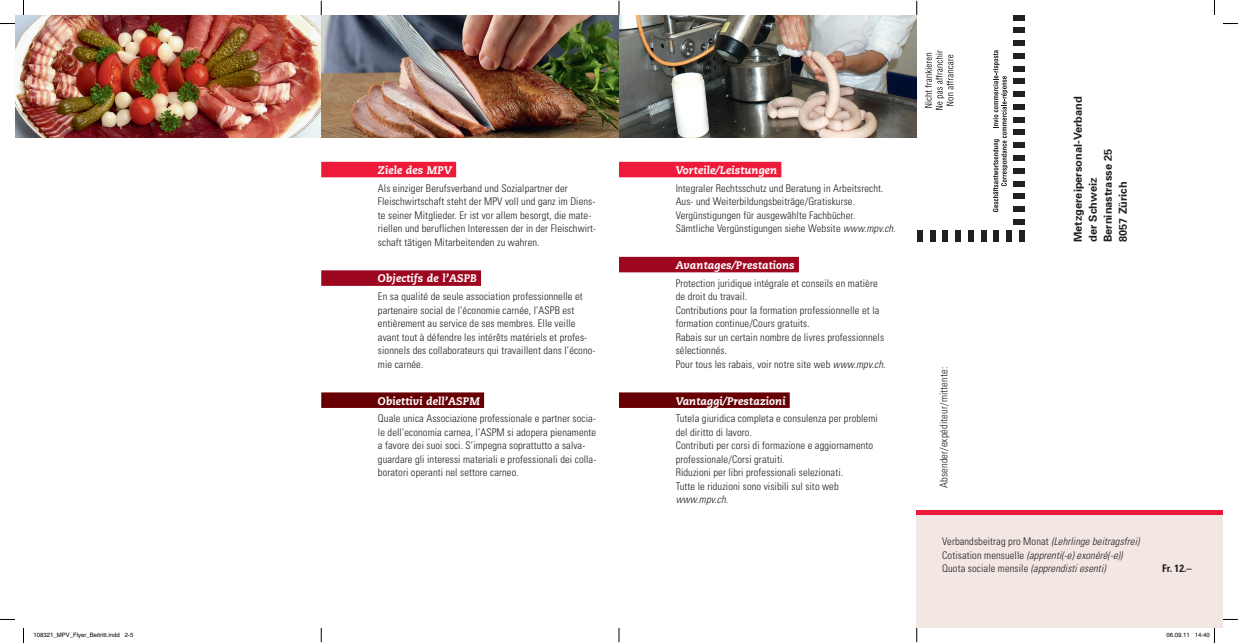
<style>
.page{position:relative;width:1238px;height:643px;background:#fff}
.page>*{position:absolute;margin:0;border:0;box-sizing:border-box;transform-origin:0 0}
.t1{font:italic 800 11px "Caecilia";letter-spacing:.01em;color:#fff}
.t2{font:700 11px/15px "Univers";color:#231f20}
.t3{font:300 condensed 10.5px/13.5px "Univers";letter-spacing:.01em;color:#231f20}
.t4{font:italic 300 condensed 10.5px/13.5px "Univers";letter-spacing:.01em;color:#231f20}
.t5{font:700 condensed 10.5px "Univers";color:#231f20}
.t6{font:6px "Helvetica";color:#000}
.s1{font-style:italic}
.s2{font-style:normal}
</style>
<div class="page">
<div style="left:916px;top:510px;width:307px;height:5px;background:#ed1a3a"></div>
<div style="left:916px;top:515px;width:307px;height:112px;background:#f3e7e4"></div>
<div style="left:321px;top:162px;width:135px;height:15px;background:#ed1a3a"></div>
<div style="left:321px;top:270px;width:160px;height:16px;background:#9d061f"></div>
<div style="left:321px;top:392px;width:163px;height:15px;background:#660005"></div>
<div style="left:619px;top:162px;width:162px;height:15px;background:#ed1a3a"></div>
<div style="left:619px;top:257px;width:180px;height:15px;background:#9d061f"></div>
<div style="left:619px;top:392px;width:170px;height:15px;background:#660005"></div>
<div style="left:1013px;top:219px;width:11px;height:5px;background:#231f20"></div>
<div style="left:1013px;top:206px;width:11px;height:6px;background:#231f20"></div>
<div style="left:1013px;top:193px;width:11px;height:6px;background:#231f20"></div>
<div style="left:1013px;top:181px;width:11px;height:5px;background:#231f20"></div>
<div style="left:1013px;top:168px;width:11px;height:5px;background:#231f20"></div>
<div style="left:1013px;top:155px;width:11px;height:6px;background:#231f20"></div>
<div style="left:1013px;top:142px;width:11px;height:6px;background:#231f20"></div>
<div style="left:1013px;top:129px;width:11px;height:6px;background:#231f20"></div>
<div style="left:1013px;top:117px;width:11px;height:5px;background:#231f20"></div>
<div style="left:1013px;top:104px;width:11px;height:6px;background:#231f20"></div>
<div style="left:1013px;top:91px;width:11px;height:6px;background:#231f20"></div>
<div style="left:1013px;top:78px;width:11px;height:6px;background:#231f20"></div>
<div style="left:1013px;top:66px;width:11px;height:5px;background:#231f20"></div>
<div style="left:1013px;top:53px;width:11px;height:6px;background:#231f20"></div>
<div style="left:1013px;top:40px;width:11px;height:6px;background:#231f20"></div>
<div style="left:1013px;top:27px;width:11px;height:6px;background:#231f20"></div>
<div style="left:1013px;top:15px;width:11px;height:5px;background:#231f20"></div>
<svg style="left:925px;top:50px;width:28px;height:60px"></svg>
<svg style="left:993px;top:50px;width:15px;height:162px"></svg>
<div style="left:917px;top:230px;width:5px;height:11px;background:#231f20"></div>
<div style="left:929px;top:230px;width:6px;height:11px;background:#231f20"></div>
<div style="left:942px;top:230px;width:6px;height:11px;background:#231f20"></div>
<div style="left:955px;top:230px;width:6px;height:11px;background:#231f20"></div>
<div style="left:968px;top:230px;width:5px;height:11px;background:#231f20"></div>
<div style="left:980px;top:230px;width:6px;height:11px;background:#231f20"></div>
<div style="left:993px;top:230px;width:6px;height:11px;background:#231f20"></div>
<div style="left:1006px;top:230px;width:6px;height:11px;background:#231f20"></div>
<div style="left:1019px;top:230px;width:5px;height:11px;background:#231f20"></div>
<img style="left:321px;top:15px;width:595px;height:122px">
<img style="left:15px;top:15px;width:306px;height:122px">
<svg style="left:321px;top:1px;width:1px;height:14px"></svg>
<svg style="left:321px;top:628px;width:1px;height:13px"></svg>
<svg style="left:619px;top:1px;width:1px;height:14px"></svg>
<svg style="left:619px;top:628px;width:1px;height:13px"></svg>
<svg style="left:916px;top:1px;width:1px;height:14px"></svg>
<svg style="left:916px;top:627px;width:1px;height:14px"></svg>
<svg style="left:0;top:23px;width:15px;height:1px"></svg>
<svg style="left:1223px;top:23px;width:15px;height:1px"></svg>
<svg style="left:0;top:619px;width:15px;height:1px"></svg>
<svg style="left:1223px;top:619px;width:15px;height:1px"></svg>
<svg style="left:23px;top:0;width:1px;height:15px"></svg>
<svg style="left:23px;top:628px;width:1px;height:14px"></svg>
<svg style="left:1214px;top:0;width:1px;height:15px"></svg>
<svg style="left:1195px;top:627px;width:20px;height:15px"></svg>
<p class="t1" style="left:378px;top:163px;width:76px">Ziele des MPV</p>
<p class="t3" style="left:378px;top:181px;width:220px">Als einziger Berufsverband und Sozialpartner der Fleischwirtschaft steht der MPV voll und ganz im Diens&shy;te seiner Mitglieder. Er ist vor allem besorgt, die mate&shy;riellen und beruflichen Interessen der in der Fleischwirt&shy;schaft tätigen Mitarbeitenden zu wahren.</p>
<p class="t1" style="left:378px;top:272px;width:100px">Objectifs de l’ASPB</p>
<p class="t3" style="left:378px;top:289px;width:219px">En sa qualité de seule association professionnelle et partenaire social de l’économie carnée, l’ASPB est entièrement au service de ses membres. Elle veille avant tout à défendre les intérêts matériels et profes&shy;sionnels des collaborateurs qui travaillent dans l’écono&shy;mie carnée.</p>
<p class="t1" style="left:378px;top:394px;width:103px">Obiettivi dell’ASPM</p>
<p class="t3" style="left:378px;top:411px;width:220px">Quale unica Associazione professionale e partner socia&shy;le dell’economia carnea, l’ASPM si adopera pienamente a favore dei suoi soci. S’impegna soprattutto a salva&shy;guardare gli interessi materiali e professionali dei colla&shy;boratori operanti nel settore carneo.</p>
<p class="t1" style="left:675px;top:163px;width:103px">Vorteile/Leistungen</p>
<p class="t3" style="left:675px;top:181px;width:221px">Integraler Rechtsschutz und Beratung in Arbeitsrecht.<br>Aus- und Weiterbildungsbeiträge/Gratiskurse.<br>Vergünstigungen für ausgewählte Fachbücher.<br>Sämtliche Vergünstigungen siehe Website <span class="s1">www.mpv.ch.</span></p>
<p class="t1" style="left:675px;top:258px;width:121px">Avantages/Prestations</p>
<p class="t3" style="left:675px;top:276px;width:211px">Protection juridique intégrale et conseils en matière de droit du travail.<br>Contributions pour la formation professionnelle et la formation continue/Cours gratuits.<br>Rabais sur un certain nombre de livres professionnels sélectionnés.<br>Pour tous les rabais, voir notre site web <span class="s1">www.mpv.ch.</span></p>
<p class="t1" style="left:675px;top:394px;width:111px">Vantaggi/Prestazioni</p>
<p class="t3" style="left:675px;top:411px;width:204px">Tutela giuridica completa e consulenza per problemi del diritto di lavoro.<br>Contributi per corsi di formazione e aggiornamento professionale/Corsi gratuiti.<br>Riduzioni per libri professionali selezionati.<br>Tutte le riduzioni sono visibili sul sito web</p>
<p class="t4" style="left:675px;top:492px;width:54px">www.mpv.ch.</p>
<p class="t2" style="left:1070px;top:242px;width:147px;rotate:-90deg">Metzgereipersonal-Verband der Schweiz<br>Berninastrasse 25<br>8057 Zürich</p>
<p class="t3" style="left:937px;top:487px;width:122px;rotate:-90deg">Absender/expéditeur/mittente:</p>
<p class="t4" style="left:942px;top:534px;width:199px"><span class="s2">Verbandsbeitrag pro Monat</span> (Lehrlinge beitragsfrei)<br><span class="s2">Cotisation mensuelle</span> (apprenti(-e) exonéré(-e))<br><span class="s2">Quota sociale mensile</span> (apprendisti esenti)</p>
<p class="t5" style="left:1162px;top:562px;width:31px">Fr. 12.–</p>
<p class="t6" style="left:34px;top:631px;width:102px">108321_MPV_Flyer_Beitritt.indd 2-5</p>
<p class="t6" style="left:1166px;top:631px;width:45px">06.09.11 14:40</p>
</div>
